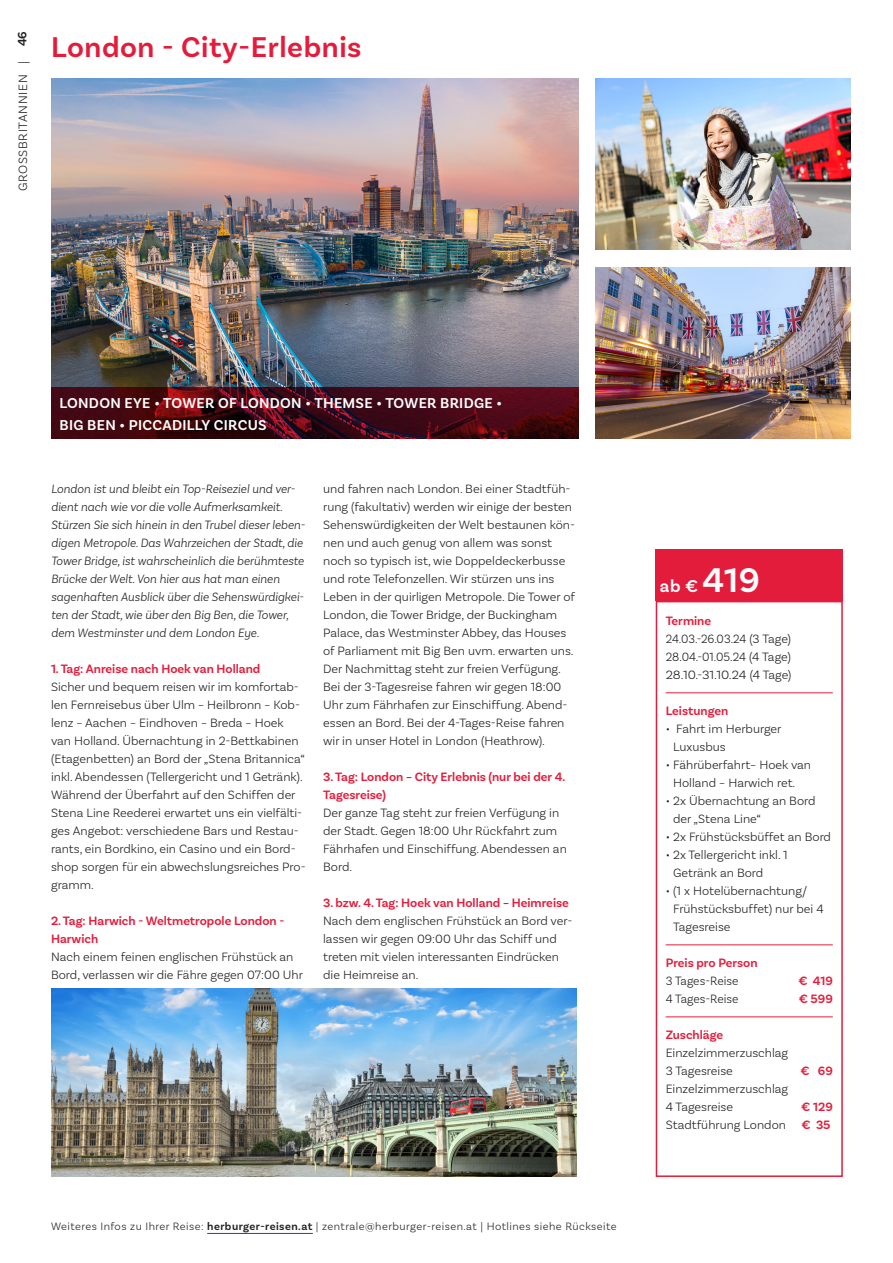
<style>
.page{position:relative;width:893px;height:1263px;background:#fff}
.page>*{position:absolute;margin:0;border:0;box-sizing:border-box;transform-origin:0 0}
._1_3_Head_20pt_Grün{font:600 30px "Basic Sans";letter-spacing:.02em;color:#e41c3b}
._7_1_Preis_24pt{font:600 18px "Basic Sans";color:#fff}
._3_2_Subhead_10pt_We{font:600 15px "Basic Sans";letter-spacing:.02em;color:#fff}
._4_1_Fließtext_8_5pt{font:300 12.75px/18px "Basic Sans";color:#231f20}
._4_4_Intro_8_5pt{font:italic 300 12.75px/18px "Basic Sans";color:#231f20}
._4_2_Fließtext_Tabel{font:300 12.75px/18px "Basic Sans";color:#231f20}
._4_1_Fließtext_8_5pt-2{font:600 12.75px/18px "Basic Sans";color:#e41c3b}
._4_2_Fließtext_Tabel-2{font:600 12.75px "Basic Sans";color:#e41c3b}
._4_2_Fließtext_Tabel-3{font:300 12.75px "Basic Sans";color:#231f20;scale:.96 1}
._4_2_Fließtext_Tabel-4{font:300 12.75px "Basic Sans";color:#231f20;scale:.94 1}
._4_2_Fließtext_Tabel-5{font:300 12.75px "Basic Sans";color:#231f20;scale:.95 1}
._4_2_Fließtext_Tabel-6{font:300 12.75px "Basic Sans";color:#231f20;scale:1.05 1}
._4_1_Fließtext_8_5pt-3{font:300 12.75px "Basic Sans";letter-spacing:.05em;color:#231f20}
.t1{font:600 12.75px "Basic Sans";color:#231f20}
._4_1_Fließtext_8_5pt-4{font:300 11.25px "Basic Sans";letter-spacing:.04em;color:#231f20}
.s1{font-weight:600}
.s2{font-size:36px}
.s3{font-weight:600;color:#e41c3b}
</style>
<div class="page">
<img style="left:595px;top:79px;width:255px;height:171px">
<img style="left:51px;top:79px;width:527px;height:309px">
<img style="left:595px;top:268px;width:255px;height:171px">
<div style="left:656px;top:550px;width:187px;height:51px;background:#e41c3b"></div>
<svg style="left:51px;top:388px;width:527px;height:51px;background:#460813"></svg>
<hr style="left:666px;top:692px;width:167px;height:1px;background:#e41c3b">
<hr style="left:666px;top:944px;width:167px;height:1px;background:#e41c3b">
<hr style="left:666px;top:1016px;width:167px;height:1px;background:#e41c3b">
<div style="left:656px;top:601px;width:187px;height:576px;border:2px solid #e41c3b"></div>
<img style="left:51px;top:989px;width:526px;height:188px">
<hr style="left:207px;top:1233px;width:106px;height:1px;background:#0d4da1">
<p class="t1" style="left:15px;top:46px;width:17px;rotate:-90deg">46</p>
<p class="_4_1_Fließtext_8_5pt-3" style="left:15px;top:191px;width:118px;rotate:-90deg">GROSSBRITANNIEN</p>
<p class="_4_1_Fließtext_8_5pt" style="left:14px;top:64px;width:4px;rotate:-90deg">|</p>
<p class="_1_3_Head_20pt_Grün" style="left:51px;top:28px;width:312px">London - City-Erlebnis</p>
<p class="_4_1_Fließtext_8_5pt" style="left:538px;top:217px;width:4px;rotate:-90deg">|</p>
<p class="_3_2_Subhead_10pt_We" style="left:60px;top:394px;width:444px">LONDON EYE • TOWER OF LONDON • THEMSE • TOWER BRIDGE •</p>
<p class="_3_2_Subhead_10pt_We" style="left:60px;top:416px;width:209px">BIG BEN • PICCADILLY CIRCUS</p>
<p class="_4_4_Intro_8_5pt" style="left:51px;top:479px;width:256px">London ist und bleibt ein Top-Reiseziel und ver&shy;dient nach wie vor die volle Aufmerksamkeit.<br>Stürzen Sie sich hinein in den Trubel dieser leben&shy;digen Metropole. Das Wahrzeichen der Stadt, die Tower Bridge, ist wahrscheinlich die berühmteste Brücke der Welt. Von hier aus hat man einen sagenhaften Ausblick über die Sehenswürdigkei&shy;ten der Stadt, wie über den Big Ben, die Tower, dem Westminster und dem London Eye.</p>
<p class="_4_1_Fließtext_8_5pt-2" style="left:51px;top:660px;width:211px">1. Tag: Anreise nach Hoek van Holland</p>
<p class="_4_1_Fließtext_8_5pt" style="left:51px;top:677px;width:256px">Sicher und bequem reisen wir im komfortab&shy;len Fernreisebus über Ulm – Heilbronn – Kob&shy;lenz – Aachen – Eindhoven – Breda – Hoek van Holland. Übernachtung in 2-Bettkabinen (Etagenbetten) an Bord der „Stena Britannica“ inkl. Abendessen (Tellergericht und 1 Getränk).<br>Während der Überfahrt auf den Schiffen der Stena Line Reederei erwartet uns ein vielfälti&shy;ges Angebot: verschiedene Bars und Restau&shy;rants, ein Bordkino, ein Casino und ein Bord&shy;shop sorgen für ein abwechslungsreiches Pro&shy;gramm.</p>
<p class="_4_1_Fließtext_8_5pt-2" style="left:51px;top:912px;width:235px">2. Tag: Harwich - Weltmetropole London -<br>Harwich</p>
<p class="_4_1_Fließtext_8_5pt" style="left:51px;top:947px;width:253px">Nach einem feinen englischen Frühstück an<br>Bord, verlassen wir die Fähre gegen 07:00 Uhr</p>
<p class="_4_1_Fließtext_8_5pt" style="left:323px;top:479px;width:253px">und fahren nach London. Bei einer Stadtfüh&shy;rung (fakultativ) werden wir einige der besten Sehenswürdigkeiten der Welt bestaunen kön&shy;nen und auch genug von allem was sonst noch so typisch ist, wie Doppeldeckerbusse und rote Telefonzellen. Wir stürzen uns ins Leben in der quirligen Metropole. Die Tower of London, die Tower Bridge, der Buckingham Palace, das Westminster Abbey, das Houses of Parliament mit Big Ben uvm. erwarten uns.<br>Der Nachmittag steht zur freien Verfügung.<br>Bei der 3-Tagesreise fahren wir gegen 18:00<br>Uhr zum Fährhafen zur Einschiffung. Abend&shy;essen an Bord. Bei der 4-Tages-Reise fahren wir in unser Hotel in London (Heathrow).</p>
<p class="_4_1_Fließtext_8_5pt-2" style="left:323px;top:768px;width:244px">3. Tag: London – City Erlebnis (nur bei der 4.<br>Tagesreise)</p>
<p class="_4_1_Fließtext_8_5pt" style="left:323px;top:803px;width:245px">Der ganze Tag steht zur freien Verfügung in der Stadt. Gegen 18:00 Uhr Rückfahrt zum Fährhafen und Einschiffung. Abendessen an Bord.</p>
<p class="_4_1_Fließtext_8_5pt-2" style="left:323px;top:894px;width:247px">3. bzw. 4. Tag: Hoek van Holland – Heimreise</p>
<p class="_4_1_Fließtext_8_5pt" style="left:323px;top:911px;width:251px">Nach dem englischen Frühstück an Bord ver&shy;lassen wir gegen 09:00 Uhr das Schiff und treten mit vielen interessanten Eindrücken die Heimreise an.</p>
<p class="_4_1_Fließtext_8_5pt-4" style="left:51px;top:1220px;width:567px">Weiteres Infos zu Ihrer Reise: <span class="s1">herburger-reisen.at</span> | zentrale@herburger-reisen.at | Hotlines siehe Rückseite</p>
<p class="_7_1_Preis_24pt" style="left:660px;top:575px;width:102px">ab € <span class="s2">419</span></p>
<p class="_4_2_Fließtext_Tabel-2" style="left:666px;top:613px;width:47px">Termine</p>
<p class="_4_2_Fließtext_Tabel-4" style="left:666px;top:631px;width:135px">24.03.-26.03.24 (3 Tage)</p>
<p class="_4_2_Fließtext_Tabel-5" style="left:666px;top:649px;width:133px">28.04.-01.05.24 (4 Tage)</p>
<p class="_4_2_Fließtext_Tabel-6" style="left:666px;top:667px;width:121px">28.10.-31.10.24 (4 Tage)</p>
<p class="_4_2_Fließtext_Tabel-2" style="left:666px;top:703px;width:64px">Leistungen</p>
<p class="_4_2_Fließtext_Tabel" style="left:673px;top:719px;width:110px;text-indent:-7px">• Fahrt im Herburger<br>Luxusbus</p>
<p class="_4_2_Fließtext_Tabel" style="left:673px;top:755px;width:139px;text-indent:-7px">• Fährüberfahrt– Hoek van<br>Holland – Harwich ret.</p>
<p class="_4_2_Fließtext_Tabel" style="left:673px;top:791px;width:144px;text-indent:-7px">• 2x Übernachtung an Bord der „Stena Line“</p>
<p class="_4_2_Fließtext_Tabel" style="left:666px;top:827px;width:167px">• 2x Frühstücksbüffet an Bord</p>
<p class="_4_2_Fließtext_Tabel" style="left:673px;top:845px;width:116px;text-indent:-7px">• 2x Tellergericht inkl. 1<br>Getränk an Bord</p>
<p class="_4_2_Fließtext_Tabel" style="left:673px;top:881px;width:152px;text-indent:-7px">• (1 x Hotelübernachtung/<br>Frühstücksbuffet) nur bei 4<br>Tagesreise</p>
<p class="_4_2_Fließtext_Tabel-2" style="left:666px;top:955px;width:93px">Preis pro Person</p>
<p class="_4_2_Fließtext_Tabel-3" style="left:666px;top:973px;width:77px">3 Tages-Reise</p>
<p class="_4_2_Fließtext_Tabel-2" style="left:798px;top:973px;width:36px">€ 419</p>
<p class="_4_2_Fließtext_Tabel-3" style="left:666px;top:991px;width:77px">4 Tages-Reise</p>
<p class="_4_2_Fließtext_Tabel-2" style="left:799px;top:991px;width:36px">€ 599</p>
<p class="_4_2_Fließtext_Tabel-2" style="left:666px;top:1027px;width:59px">Zuschläge</p>
<p class="_4_2_Fließtext_Tabel" style="left:666px;top:1043px;width:124px">Einzelzimmerzuschlag</p>
<p class="_4_2_Fließtext_Tabel" style="left:666px;top:1061px;width:69px">3 Tagesreise</p>
<p class="_4_2_Fließtext_Tabel-2" style="left:800px;top:1063px;width:34px">€ 69</p>
<p class="_4_2_Fließtext_Tabel" style="left:666px;top:1079px;width:124px">Einzelzimmerzuschlag</p>
<p class="_4_2_Fließtext_Tabel" style="left:666px;top:1097px;width:69px">4 Tagesreise</p>
<p class="_4_2_Fließtext_Tabel-2" style="left:801px;top:1099px;width:33px">€ 129</p>
<p class="_4_2_Fließtext_Tabel" style="left:666px;top:1115px;width:166px">Stadtführung London <span class="s3">€ 35</span></p>
</div>
